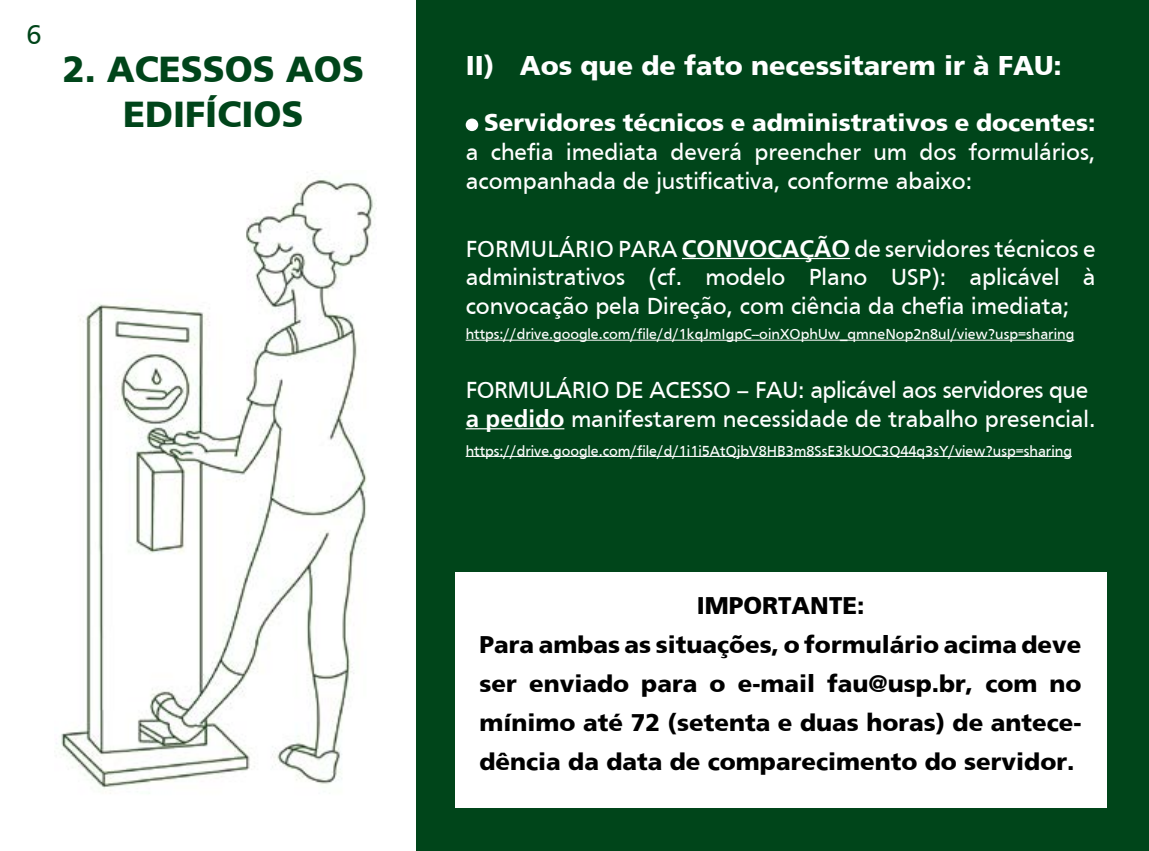
<style>
.page{position:relative;width:1149px;height:851px;background:#fff}
.page>*{position:absolute;margin:0;border:0;box-sizing:border-box;transform-origin:0 0}
.t1{font:900 36px/45px "Frutiger";color:#00451a;text-align:center}
.t2{font:900 27px "Frutiger";color:#fff}
.t3{font:27px "Humanist 777 BT Roman B";color:#00451a}
.t4{font:24px/28.8px "Frutiger";color:#fff}
.t5{font:900 24px/39px "Frutiger";color:#000;text-align:center}
.t6{font:900 24px "Frutiger";color:#fff}
.t7{font:15px "Frutiger";color:#fff}
.s1{font-weight:700}
</style>
<div class="page">
<div style="left:416px;top:0;width:731px;height:850px;background:#00451a"></div>
<div style="left:454px;top:572px;width:652px;height:235px;background:#fff"></div>
<hr style="left:681px;top:258px;width:168px;height:1px;background:#fff">
<hr style="left:465px;top:340px;width:608px;height:1px;background:#fff">
<hr style="left:465px;top:428px;width:99px;height:1px;background:#fff">
<hr style="left:465px;top:456px;width:606px;height:1px;background:#fff">
<div style="left:465px;top:118px;width:13px;height:13px;background:#fff;border-radius:50%"></div>
<img style="left:56px;top:179px;width:319px;height:615px">
<p class="t3" style="left:26px;top:18px;width:17px">6</p>
<h1 class="t1" style="left:63px;top:46px;width:303px">2. ACESSOS AOS<br>EDIFÍCIOS</h1>
<p class="t2" style="left:465px;top:49px;width:597px">II) Aos que de fato necessitarem ir à FAU:</p>
<p class="t6" style="left:484px;top:108px;width:612px">Servidores técnicos e administrativos e docentes:</p>
<p class="t4" style="left:465px;top:137px;width:631px">a chefia imediata deverá preencher um dos formulários, acompanhada de justificativa, conforme abaixo:</p>
<p class="t4" style="left:465px;top:234px;width:631px;text-align:justify">FORMULÁRIO PARA <span class="s1">CONVOCAÇÃO</span> de servidores técnicos e administrativos (cf. modelo Plano USP): aplicável à convocação pela Direção, com ciência da chefia imediata;</p>
<p class="t7" style="left:465px;top:326px;width:609px">https://drive.google.com/file/d/1kqJmIgpC--oinXOphUw_qmneNop2n8uI/view?usp=sharing</p>
<p class="t4" style="left:465px;top:375px;width:631px">FORMULÁRIO DE ACESSO – FAU: aplicável aos servidores que <span class="s1">a pedido</span> manifestarem necessidade de trabalho presencial.</p>
<p class="t7" style="left:465px;top:442px;width:607px">https://drive.google.com/file/d/1i1i5AtQjbV8HB3m8SsE3kUOC3Q44q3sY/view?usp=sharing</p>
<p class="t5" style="left:479px;top:585px;width:603px">IMPORTANTE:<br>Para ambas as situações, o formulário acima deve ser enviado para o e-mail fau@usp.br, com no mínimo até 72 (setenta e duas horas) de antece&shy;dência da data de comparecimento do servidor.</p>
</div>
